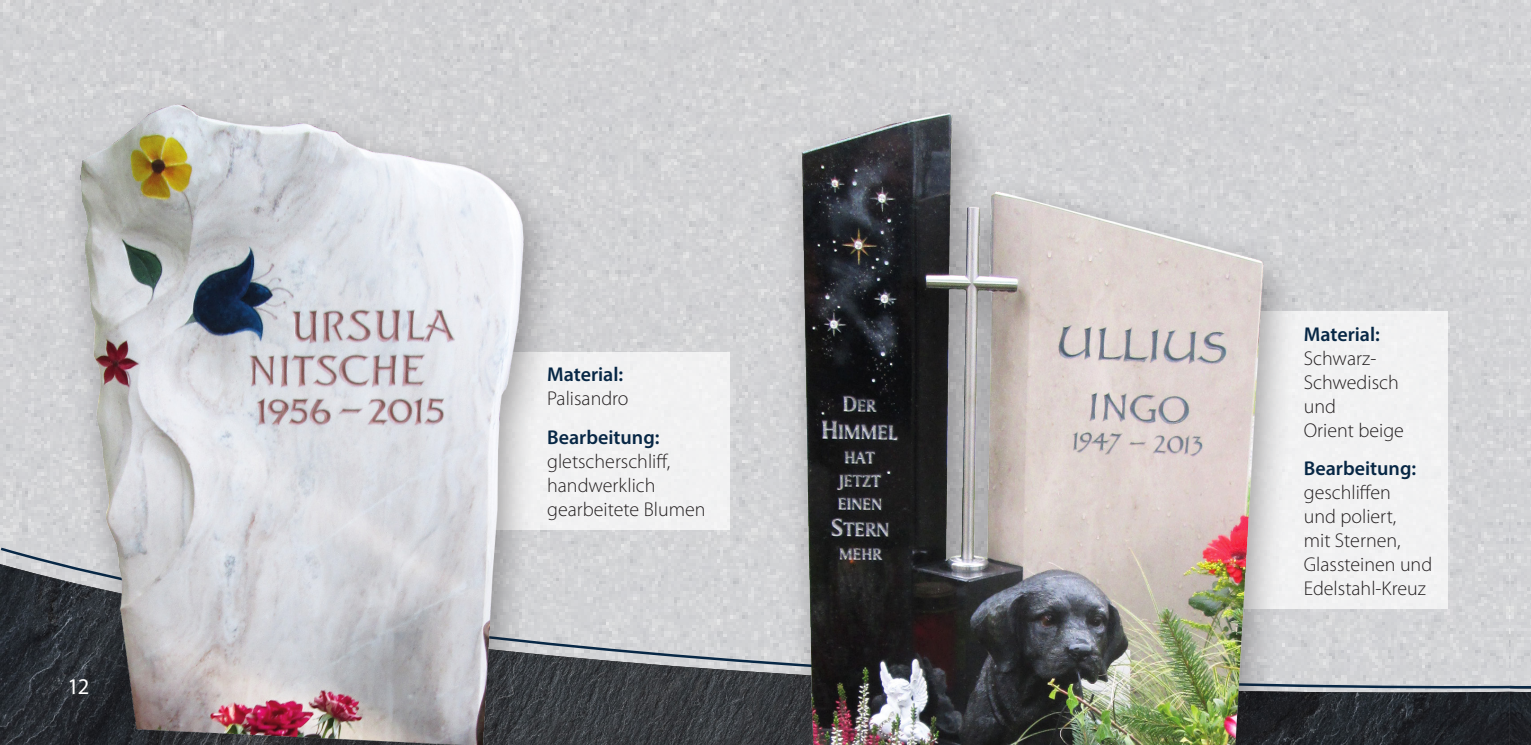
<style>
.page{position:relative;width:1531px;height:745px;background:#fff}
.page>*{position:absolute;margin:0;border:0;box-sizing:border-box;transform-origin:0 0}
.t1{font:22.5px "Myriad Pro";color:#fff}
.t2{font:300 20px/24px "Myriad Pro";color:#231f20}
.t3{font:600 20px "Myriad Pro";color:#072745}
</style>
<div class="page">
<img style="left:0;top:0;width:1531px;height:545px">
<img style="left:0;top:697px;width:1507px;height:47px">
<svg style="left:1507px;top:447px;width:24px;height:297px;background:#afb0b3"></svg>
<svg style="left:0;top:545px;width:1512px;height:152px;background:#a9abae"></svg>
<div style="left:470px;top:352px;width:259px;height:177px;background:#f1f1f2"></div>
<div style="left:1204px;top:311px;width:244px;height:298px;background:#f1f2f2"></div>
<div style="left:57px;top:88px;width:504px;height:656px;background:#231f20;opacity:.4"></div>
<img style="left:80px;top:105px;width:443px;height:639px">
<div style="left:778px;top:97px;width:522px;height:647px;background:#231f20;opacity:.4"></div>
<img style="left:802px;top:113px;width:461px;height:631px">
<p class="t1" style="left:68px;top:672px;width:23px">12</p>
<p class="t3" style="left:547px;top:361px;width:78px">Material:</p>
<p class="t2" style="left:547px;top:386px;width:83px">Palisandro</p>
<p class="t3" style="left:547px;top:424px;width:114px">Bearbeitung:</p>
<p class="t2" style="left:547px;top:448px;width:160px">gletscherschliff, handwerklich gearbeitete Blumen</p>
<p class="t3" style="left:1304px;top:321px;width:78px">Material:</p>
<p class="t2" style="left:1304px;top:345px;width:102px">Schwarz-<br>Schwedisch und<br>Orient beige</p>
<p class="t3" style="left:1304px;top:455px;width:114px">Bearbeitung:</p>
<p class="t2" style="left:1304px;top:480px;width:130px">geschliffen<br>und poliert,<br>mit Sternen,<br>Glassteinen und<br>Edelstahl-Kreuz</p>
</div>
